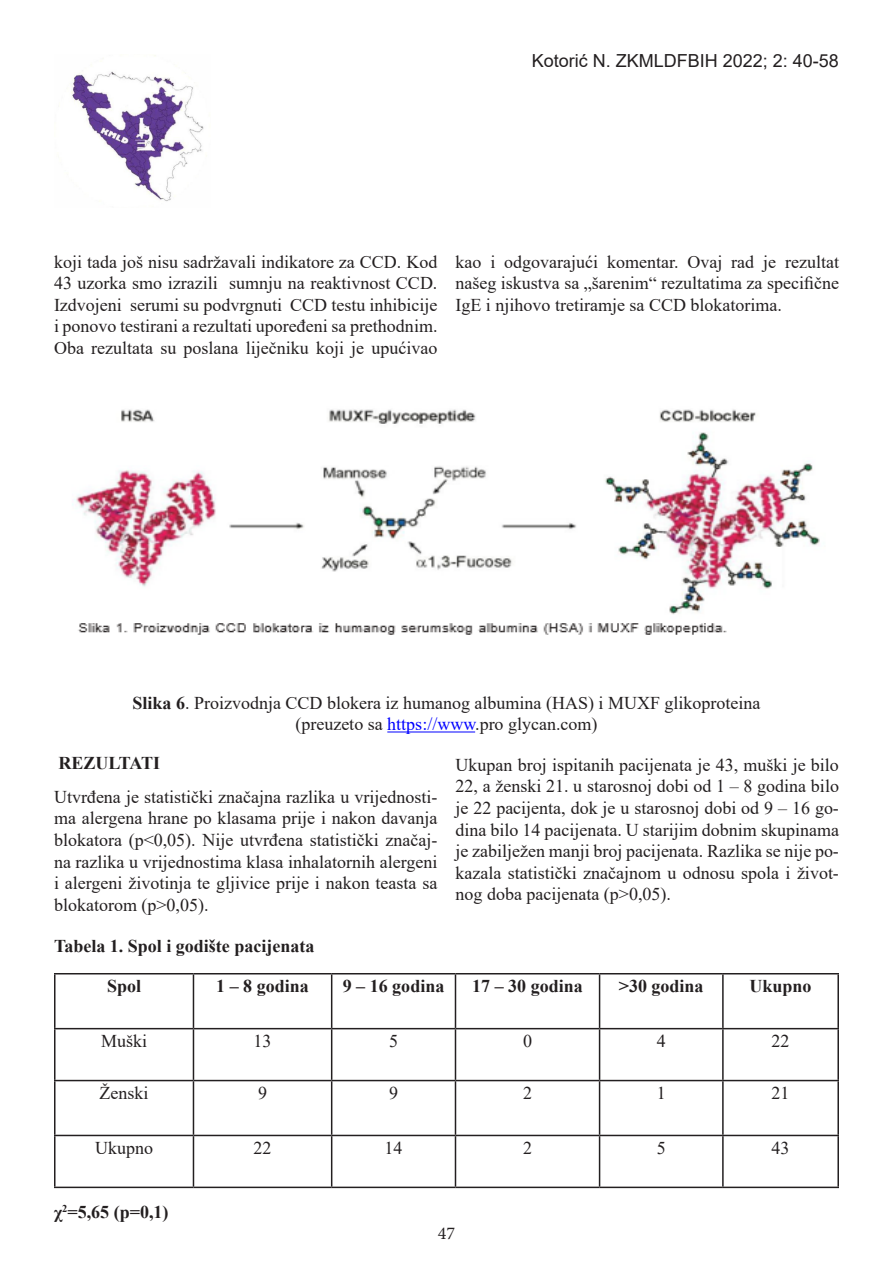
<style>
.page{position:relative;width:893px;height:1263px;background:#fff}
.page>*{position:absolute;margin:0;border:0;box-sizing:border-box;transform-origin:0 0}
.No_Spacing{font:18px/21.6px "Times New Roman";color:#231f20;text-align:justify}
.No_Spacing-2{font:700 18px "Times New Roman";color:#231f20}
.t1{font:18px "Arial";color:#231f20}
.t2{font:18px "Minion Pro";color:#231f20}
.s1{font-weight:700}
.s2{color:#00f}
</style>
<div class="page">
<img style="left:72px;top:409px;width:748px;height:226px">
<hr style="left:387px;top:731px;width:88px;height:1px;background:#00f">
<hr style="left:54px;top:973px;width:139px;height:1px;background:#231f20">
<hr style="left:54px;top:974px;width:2px;height:54px;background:#231f20">
<hr style="left:193px;top:973px;width:139px;height:1px;background:#231f20">
<hr style="left:193px;top:974px;width:1px;height:54px;background:#231f20">
<hr style="left:332px;top:973px;width:123px;height:1px;background:#231f20">
<hr style="left:331px;top:974px;width:1px;height:54px;background:#231f20">
<hr style="left:455px;top:973px;width:145px;height:1px;background:#231f20">
<hr style="left:455px;top:974px;width:1px;height:54px;background:#231f20">
<hr style="left:600px;top:973px;width:123px;height:1px;background:#231f20">
<hr style="left:599px;top:974px;width:1px;height:54px;background:#231f20">
<hr style="left:723px;top:973px;width:116px;height:1px;background:#231f20">
<hr style="left:722px;top:974px;width:2px;height:54px;background:#231f20">
<hr style="left:837px;top:974px;width:2px;height:54px;background:#231f20">
<hr style="left:54px;top:1028px;width:139px;height:1px;background:#231f20">
<hr style="left:54px;top:1029px;width:2px;height:51px;background:#231f20">
<hr style="left:193px;top:1028px;width:139px;height:1px;background:#231f20">
<hr style="left:193px;top:1029px;width:1px;height:51px;background:#231f20">
<hr style="left:332px;top:1028px;width:123px;height:1px;background:#231f20">
<hr style="left:331px;top:1029px;width:1px;height:51px;background:#231f20">
<hr style="left:455px;top:1028px;width:145px;height:1px;background:#231f20">
<hr style="left:455px;top:1029px;width:1px;height:51px;background:#231f20">
<hr style="left:600px;top:1028px;width:123px;height:1px;background:#231f20">
<hr style="left:599px;top:1029px;width:1px;height:51px;background:#231f20">
<hr style="left:723px;top:1028px;width:116px;height:1px;background:#231f20">
<hr style="left:722px;top:1029px;width:2px;height:51px;background:#231f20">
<hr style="left:837px;top:1029px;width:2px;height:51px;background:#231f20">
<hr style="left:54px;top:1080px;width:139px;height:1px;background:#231f20">
<hr style="left:54px;top:1081px;width:2px;height:54px;background:#231f20">
<hr style="left:193px;top:1080px;width:139px;height:1px;background:#231f20">
<hr style="left:193px;top:1081px;width:1px;height:54px;background:#231f20">
<hr style="left:332px;top:1080px;width:123px;height:1px;background:#231f20">
<hr style="left:331px;top:1081px;width:1px;height:54px;background:#231f20">
<hr style="left:455px;top:1080px;width:145px;height:1px;background:#231f20">
<hr style="left:455px;top:1081px;width:1px;height:54px;background:#231f20">
<hr style="left:600px;top:1080px;width:123px;height:1px;background:#231f20">
<hr style="left:599px;top:1081px;width:1px;height:54px;background:#231f20">
<hr style="left:723px;top:1080px;width:116px;height:1px;background:#231f20">
<hr style="left:722px;top:1081px;width:2px;height:54px;background:#231f20">
<hr style="left:837px;top:1081px;width:2px;height:54px;background:#231f20">
<hr style="left:54px;top:1135px;width:139px;height:1px;background:#231f20">
<hr style="left:54px;top:1136px;width:2px;height:50px;background:#231f20">
<hr style="left:193px;top:1135px;width:139px;height:1px;background:#231f20">
<hr style="left:193px;top:1136px;width:1px;height:50px;background:#231f20">
<hr style="left:332px;top:1135px;width:123px;height:1px;background:#231f20">
<hr style="left:331px;top:1136px;width:1px;height:50px;background:#231f20">
<hr style="left:455px;top:1135px;width:145px;height:1px;background:#231f20">
<hr style="left:455px;top:1136px;width:1px;height:50px;background:#231f20">
<hr style="left:600px;top:1135px;width:123px;height:1px;background:#231f20">
<hr style="left:599px;top:1136px;width:1px;height:50px;background:#231f20">
<hr style="left:723px;top:1135px;width:116px;height:1px;background:#231f20">
<hr style="left:722px;top:1136px;width:2px;height:50px;background:#231f20">
<hr style="left:837px;top:1136px;width:2px;height:50px;background:#231f20">
<hr style="left:54px;top:1186px;width:139px;height:2px;background:#231f20">
<hr style="left:193px;top:1186px;width:139px;height:2px;background:#231f20">
<hr style="left:332px;top:1186px;width:123px;height:2px;background:#231f20">
<hr style="left:455px;top:1186px;width:145px;height:2px;background:#231f20">
<hr style="left:600px;top:1186px;width:123px;height:2px;background:#231f20">
<hr style="left:723px;top:1186px;width:116px;height:2px;background:#231f20">
<img style="left:71px;top:55px;width:133px;height:147px">
<p class="t1" style="left:532px;top:48px;width:309px">Kotorić N. ZKMLDFBIH 2022; 2: 40-58</p>
<p class="No_Spacing" style="left:54px;top:250px;width:385px">koji tada još nisu sadržavali indikatore za CCD. Kod 43 uzorka smo izrazili sumnju na reaktivnost CCD.<br>Izdvojeni serumi su podvrgnuti CCD testu inhibicije i ponovo testirani a rezultati upoređeni sa prethodnim.<br>Oba rezultata su poslana liječniku koji je upućivao</p>
<p class="No_Spacing" style="left:455px;top:250px;width:385px">kao i odgovarajući komentar. Ovaj rad je rezultat našeg iskustva sa „šarenim“ rezultatima za specifične IgE i njihovo tretiramje sa CCD blokatorima.</p>
<p class="No_Spacing" style="left:132px;top:692px;width:629px"><span class="s1">Slika 6</span>. Proizvodnja CCD blokera iz humanog albumina (HAS) i MUXF glikoproteina</p>
<p class="No_Spacing" style="left:295px;top:713px;width:304px">(preuzeto sa <span class="s2">https://www</span>.pro glycan.com)</p>
<p class="No_Spacing-2" style="left:58px;top:750px;width:103px">REZULTATI</p>
<p class="No_Spacing" style="left:54px;top:785px;width:385px">Utvrđena je statistički značajna razlika u vrijednosti&shy;ma alergena hrane po klasama prije i nakon davanja blokatora (p&lt;0,05). Nije utvrđena statistički značaj&shy;na razlika u vrijednostima klasa inhalatornih alergeni i alergeni životinja te gljivice prije i nakon teasta sa blokatorom (p&gt;0,05).</p>
<p class="No_Spacing" style="left:455px;top:753px;width:385px">Ukupan broj ispitanih pacijenata je 43, muški je bilo 22, a ženski 21. u starosnoj dobi od 1 – 8 godina bilo je 22 pacijenta, dok je u starosnoj dobi od 9 – 16 go&shy;dina bilo 14 pacijenata. U starijim dobnim skupinama je zabilježen manji broj pacijenata. Razlika se nije po&shy;kazala statistički značajnom u odnosu spola i život&shy;nog doba pacijenata (p&gt;0,05).</p>
<p class="No_Spacing-2" style="left:54px;top:933px;width:262px">Tabela 1. Spol i godište pacijenata</p>
<p class="No_Spacing-2" style="left:107px;top:973px;width:36px">Spol</p>
<p class="No_Spacing-2" style="left:216px;top:973px;width:94px">1 – 8 godina</p>
<p class="No_Spacing-2" style="left:343px;top:973px;width:103px">9 – 16 godina</p>
<p class="No_Spacing-2" style="left:472px;top:973px;width:112px">17 – 30 godina</p>
<p class="No_Spacing-2" style="left:619px;top:973px;width:86px">&gt;30 godina</p>
<p class="No_Spacing-2" style="left:749px;top:973px;width:64px">Ukupno</p>
<p class="No_Spacing" style="left:101px;top:1030px;width:48px">Muški</p>
<p class="No_Spacing" style="left:254px;top:1030px;width:19px">13</p>
<p class="No_Spacing" style="left:389px;top:1030px;width:10px">5</p>
<p class="No_Spacing" style="left:523px;top:1030px;width:10px">0</p>
<p class="No_Spacing" style="left:657px;top:1030px;width:10px">4</p>
<p class="No_Spacing" style="left:771px;top:1030px;width:19px">22</p>
<p class="No_Spacing" style="left:100px;top:1082px;width:50px">Ženski</p>
<p class="No_Spacing" style="left:258px;top:1082px;width:10px">9</p>
<p class="No_Spacing" style="left:389px;top:1082px;width:10px">9</p>
<p class="No_Spacing" style="left:523px;top:1082px;width:10px">2</p>
<p class="No_Spacing" style="left:657px;top:1082px;width:10px">1</p>
<p class="No_Spacing" style="left:771px;top:1082px;width:19px">21</p>
<p class="No_Spacing" style="left:95px;top:1136px;width:59px">Ukupno</p>
<p class="No_Spacing" style="left:254px;top:1136px;width:19px">22</p>
<p class="No_Spacing" style="left:385px;top:1136px;width:19px">14</p>
<p class="No_Spacing" style="left:523px;top:1136px;width:10px">2</p>
<p class="No_Spacing" style="left:657px;top:1136px;width:10px">5</p>
<p class="No_Spacing" style="left:771px;top:1136px;width:19px">43</p>
<p class="No_Spacing-2" style="left:54px;top:1199px;width:116px">ꭓ<sup>2</sup>=5,65 (p=0,1)</p>
<p class="t2" style="left:438px;top:1221px;width:19px">47</p>
</div>
